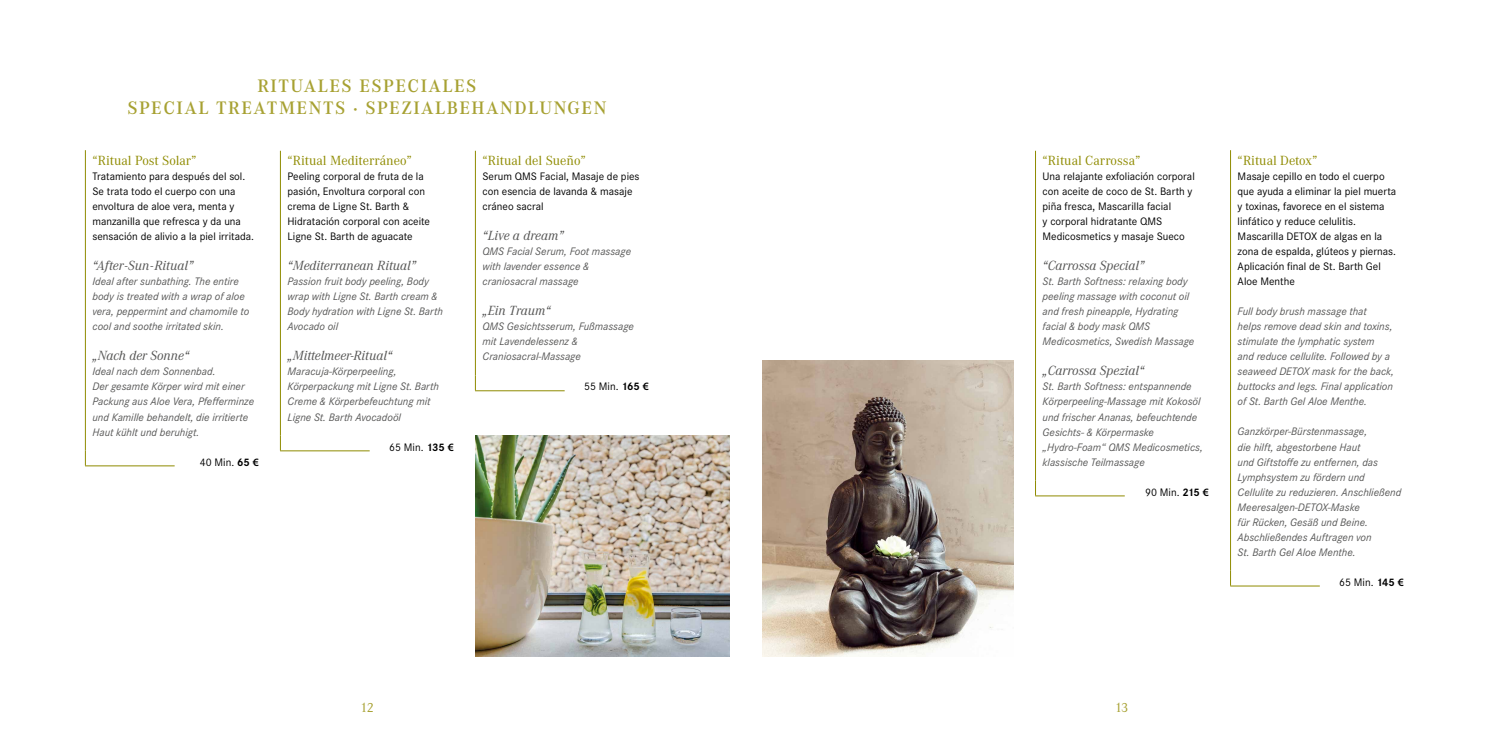
<style>
.page{position:relative;width:1489px;height:745px;background:#fff}
.page>*{position:absolute;margin:0;border:0;box-sizing:border-box;transform-origin:0 0}
.t1{font:600 18.75px/22.5px "Corporate A";letter-spacing:.08em;color:#a7a132;text-align:center}
.t2{font:italic 13.75px "Corporate A";color:#565655}
.t3{font:13.75px "Corporate A";color:#8f8b00}
.t4{font:13.75px "Corporate A";color:#a7a132}
.t5{font:italic 11.25px/15px "Corporate S";color:#565655}
.t6{font:11.25px/15px "Corporate S";color:#000}
.s1{font-weight:700}
.s2{font-family:"Myriad Pro";font-weight:600}
</style>
<div class="page">
<hr style="left:1035px;top:151px;width:1px;height:329px;background:#8f8b00">
<svg style="left:1035px;top:480px;width:1px;height:15px"></svg>
<hr style="left:1035px;top:495px;width:89px;height:1px;background:#8f8b00">
<hr style="left:280px;top:151px;width:1px;height:284px;background:#8f8b00">
<svg style="left:280px;top:435px;width:1px;height:15px"></svg>
<hr style="left:280px;top:450px;width:89px;height:1px;background:#8f8b00">
<hr style="left:85px;top:150px;width:1px;height:300px;background:#8f8b00">
<svg style="left:85px;top:450px;width:1px;height:15px"></svg>
<hr style="left:85px;top:465px;width:90px;height:1px;background:#8f8b00">
<hr style="left:475px;top:151px;width:1px;height:224px;background:#8f8b00">
<svg style="left:475px;top:375px;width:1px;height:15px"></svg>
<hr style="left:475px;top:390px;width:89px;height:1px;background:#8f8b00">
<hr style="left:1230px;top:150px;width:1px;height:420px;background:#8f8b00">
<svg style="left:1230px;top:570px;width:1px;height:15px"></svg>
<hr style="left:1230px;top:585px;width:89px;height:1px;background:#8f8b00">
<img style="left:475px;top:435px;width:254px;height:221px">
<img style="left:762px;top:360px;width:251px;height:296px">
<h1 class="t1" style="left:127px;top:75px;width:480px">RITUALES ESPECIALES<br>SPECIAL TREATMENTS SPEZIALBEHANDLUNGEN</h1>
<p class="t3" style="left:92px;top:153px;width:106px">“Ritual Post Solar”</p>
<p class="t6" style="left:92px;top:169px;width:163px">Tratamiento para después del sol.<br>Se trata todo el cuerpo con una envoltura de aloe vera, menta y manzanilla que refresca y da una sensación de alivio a la piel irritada.</p>
<p class="t2" style="left:92px;top:258px;width:102px">“After-Sun-Ritual”</p>
<p class="t5" style="left:92px;top:273px;width:158px">Ideal after sunbathing. The entire body is treated with a wrap of aloe vera, peppermint and chamomile to cool and soothe irritated skin.</p>
<p class="t2" style="left:92px;top:348px;width:98px">„Nach der Sonne“</p>
<p class="t5" style="left:92px;top:363px;width:163px">Ideal nach dem Sonnenbad.<br>Der gesamte Körper wird mit einer<br>Packung aus Aloe Vera, Pfefferminze und Kamille behandelt, die irritierte<br>Haut kühlt und beruhigt.</p>
<p class="t6" style="left:200px;top:454px;width:61px">40 Min. <span class="s1">65</span> <span class="s2">€</span></p>
<p class="t3" style="left:287px;top:153px;width:126px">“Ritual Mediterráneo”</p>
<p class="t6" style="left:287px;top:169px;width:144px">Peeling corporal de fruta de la pasión, Envoltura corporal con crema de Ligne St. Barth &amp;<br>Hidratación corporal con aceite<br>Ligne St. Barth de aguacate</p>
<p class="t2" style="left:287px;top:258px;width:130px">“Mediterranean Ritual”</p>
<p class="t5" style="left:287px;top:273px;width:157px">Passion fruit body peeling, Body wrap with Ligne St. Barth cream &amp;<br>Body hydration with Ligne St. Barth<br>Avocado oil</p>
<p class="t2" style="left:287px;top:348px;width:106px">„Mittelmeer-Ritual“</p>
<p class="t5" style="left:287px;top:363px;width:153px">Maracuja-Körperpeeling,<br>Körperpackung mit Ligne St. Barth<br>Creme &amp; Körperbefeuchtung mit<br>Ligne St. Barth Avocadoöl</p>
<p class="t6" style="left:389px;top:439px;width:66px">65 Min. <span class="s1">135</span> <span class="s2">€</span></p>
<p class="t3" style="left:482px;top:153px;width:105px">“Ritual del Sueño”</p>
<p class="t6" style="left:482px;top:169px;width:158px">Serum QMS Facial, Masaje de pies con esencia de lavanda &amp; masaje cráneo sacral</p>
<p class="t2" style="left:482px;top:228px;width:83px">“Live a dream”</p>
<p class="t5" style="left:482px;top:243px;width:150px">QMS Facial Serum, Foot massage with lavender essence &amp; craniosacral massage</p>
<p class="t2" style="left:482px;top:303px;width:70px">„Ein Traum“</p>
<p class="t5" style="left:482px;top:318px;width:153px">QMS Gesichtsserum, Fußmassage mit Lavendelessenz &amp;<br>Craniosacral-Massage</p>
<p class="t6" style="left:584px;top:379px;width:66px">55 Min. <span class="s1">165</span> <span class="s2">€</span></p>
<p class="t3" style="left:1042px;top:153px;width:99px">“Ritual Carrossa”</p>
<p class="t6" style="left:1042px;top:169px;width:154px">Una relajante exfoliación corporal con aceite de coco de St. Barth y piña fresca, Mascarilla facial<br>y corporal hidratante QMS<br>Medicosmetics y masaje Sueco</p>
<p class="t2" style="left:1042px;top:258px;width:103px">“Carrossa Special”</p>
<p class="t5" style="left:1042px;top:273px;width:153px">St. Barth Softness: relaxing body peeling massage with coconut oil and fresh pineapple, Hydrating facial &amp; body mask QMS<br>Medicosmetics, Swedish Massage</p>
<p class="t2" style="left:1042px;top:363px;width:103px">„Carrossa Spezial“</p>
<p class="t5" style="left:1042px;top:378px;width:162px">St. Barth Softness: entspannende<br>Körperpeeling-Massage mit Kokosöl und frischer Ananas, befeuchtende<br>Gesichts- &amp; Körpermaske „Hydro-Foam“ QMS Medicosmetics, klassische Teilmassage</p>
<p class="t6" style="left:1144px;top:484px;width:65px">90 Min. <span class="s1">215</span> <span class="s2">€</span></p>
<p class="t3" style="left:1237px;top:153px;width:81px">“Ritual Detox”</p>
<p class="t6" style="left:1237px;top:169px;width:160px">Masaje cepillo en todo el cuerpo que ayuda a eliminar la piel muerta y toxinas, favorece en el sistema linfático y reduce celulitis.<br>Mascarilla DETOX de algas en la zona de espalda, glúteos y piernas.<br>Aplicación final de St. Barth Gel<br>Aloe Menthe</p>
<p class="t5" style="left:1237px;top:303px;width:158px">Full body brush massage that<br>helps remove dead skin and toxins, stimulate the lymphatic system<br>and reduce cellulite. Followed by a seaweed DETOX mask for the back, buttocks and legs. Final application of St. Barth Gel Aloe Menthe.</p>
<p class="t5" style="left:1237px;top:423px;width:165px">Ganzkörper-Bürstenmassage,<br>die hilft, abgestorbene Haut<br>und Giftstoffe zu entfernen, das<br>Lymphsystem zu fördern und<br>Cellulite zu reduzieren. Anschließend<br>Meeresalgen-DETOX-Maske<br>für Rücken, Gesäß und Beine.<br>Abschließendes Auftragen von<br>St. Barth Gel Aloe Menthe.</p>
<p class="t6" style="left:1338px;top:574px;width:66px">65 Min. <span class="s1">145</span> <span class="s2">€</span></p>
<p class="t4" style="left:360px;top:699px;width:15px">12</p>
<p class="t4" style="left:1114px;top:699px;width:15px">13</p>
</div>
